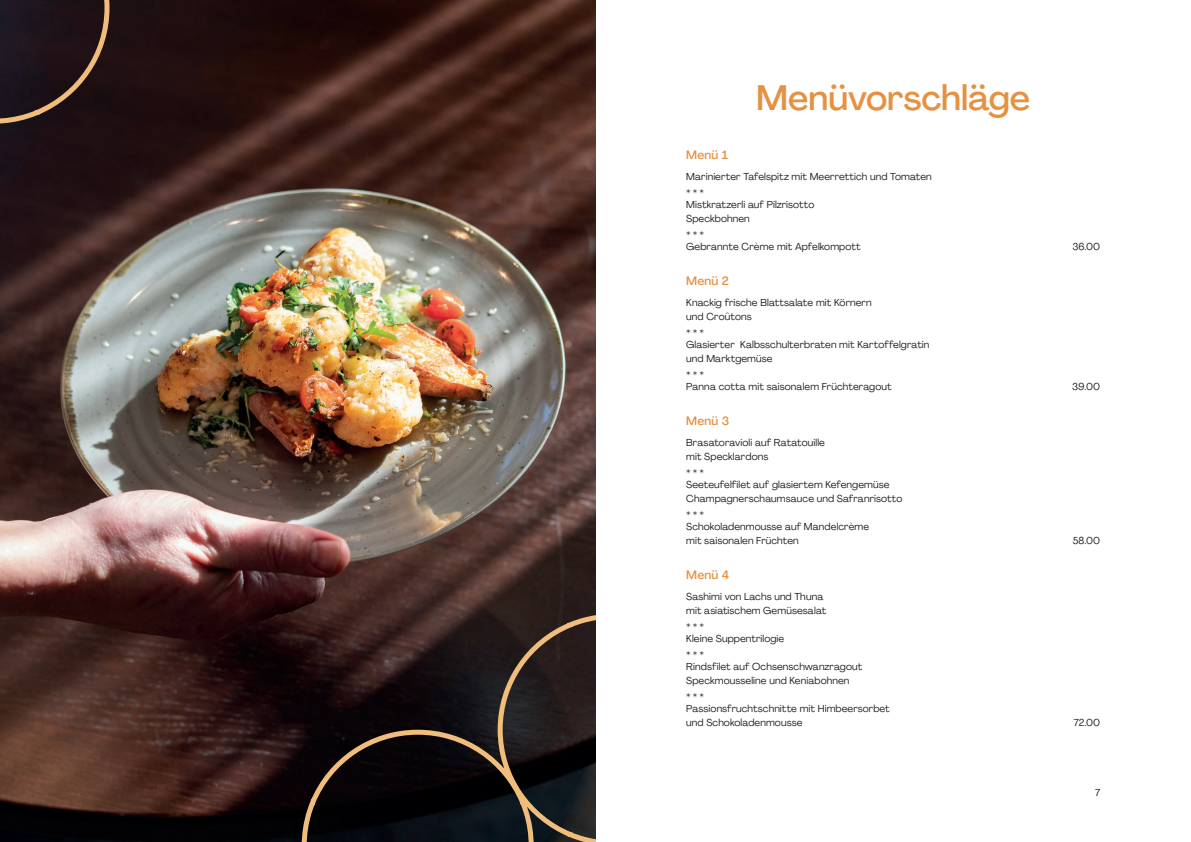
<style>
.page{position:relative;width:1191px;height:842px;background:#fff}
.page>*{position:absolute;margin:0;border:0;box-sizing:border-box;transform-origin:0 0}
.t1{font:500 35px "Agrandir";letter-spacing:-.005em;color:#e59141}
.t2{font:500 12px "Agrandir";letter-spacing:.015em;color:#e59141}
.t3{font:10px/14px "Agrandir";letter-spacing:.01em;color:#231f20}
</style>
<div class="page">
<hr style="left:595px;top:0;width:1px;height:842px;background:#808285">
<img style="left:0;top:0;width:595px;height:842px">
<h1 class="t1" style="left:756px;top:76px;width:276px">Menüvorschläge</h1>
<p class="t2" style="left:686px;top:147px;width:43px">Menü 1</p>
<p class="t3" style="left:686px;top:168px;width:247px;line-height:16px">Marinierter Tafelspitz mit Meerrettich und Tomaten ***</p>
<p class="t3" style="left:686px;top:197px;width:130px">Mistkratzerli auf Pilzrisotto<br>Speckbohnen</p>
<p class="t3" style="left:686px;top:228px;width:176px;line-height:12px">***<br>Gebrannte Crème mit Apfelkompott</p>
<p class="t3" style="left:1072px;top:239px;width:29px">36.00</p>
<p class="t2" style="left:686px;top:273px;width:44px">Menü 2</p>
<p class="t3" style="left:686px;top:295px;width:187px">Knackig frische Blattsalate mit Körnern und Croûtons</p>
<p class="t3" style="left:686px;top:326px;width:245px;line-height:12px">***<br>Glasierter Kalbsschulterbraten mit Kartoffelgratin</p>
<p class="t3" style="left:686px;top:350px;width:88px;line-height:16px">und Marktgemüse ***</p>
<p class="t3" style="left:686px;top:379px;width:207px">Panna cotta mit saisonalem Früchteragout</p>
<p class="t3" style="left:1072px;top:379px;width:29px">39.00</p>
<p class="t2" style="left:686px;top:413px;width:44px">Menü 3</p>
<p class="t3" style="left:686px;top:435px;width:140px">Brasatoravioli auf Ratatouille mit Specklardons</p>
<p class="t3" style="left:686px;top:466px;width:205px;line-height:12px">***<br>Seeteufelfilet auf glasiertem Kefengemüse</p>
<p class="t3" style="left:686px;top:490px;width:218px;line-height:16px">Champagnerschaumsauce und Safranrisotto ***</p>
<p class="t3" style="left:686px;top:519px;width:184px">Schokoladenmousse auf Mandelcrème mit saisonalen Früchten</p>
<p class="t3" style="left:1072px;top:533px;width:29px">58.00</p>
<p class="t2" style="left:686px;top:567px;width:44px">Menü 4</p>
<p class="t3" style="left:686px;top:589px;width:141px">Sashimi von Lachs und Thuna mit asiatischem Gemüsesalat</p>
<p class="t3" style="left:686px;top:620px;width:99px;line-height:12px">***<br>Kleine Suppentrilogie</p>
<p class="t3" style="left:686px;top:648px;width:178px;line-height:12px">***<br>Rindsfilet auf Ochsenschwanzragout</p>
<p class="t3" style="left:686px;top:672px;width:165px;line-height:16px">Speckmousseline und Keniabohnen ***</p>
<p class="t3" style="left:686px;top:701px;width:205px">Passionsfruchtschnitte mit Himbeersorbet und Schokoladenmousse</p>
<p class="t3" style="left:1073px;top:715px;width:28px">72.00</p>
<p class="t3" style="left:1095px;top:785px;width:7px">7</p>
</div>
